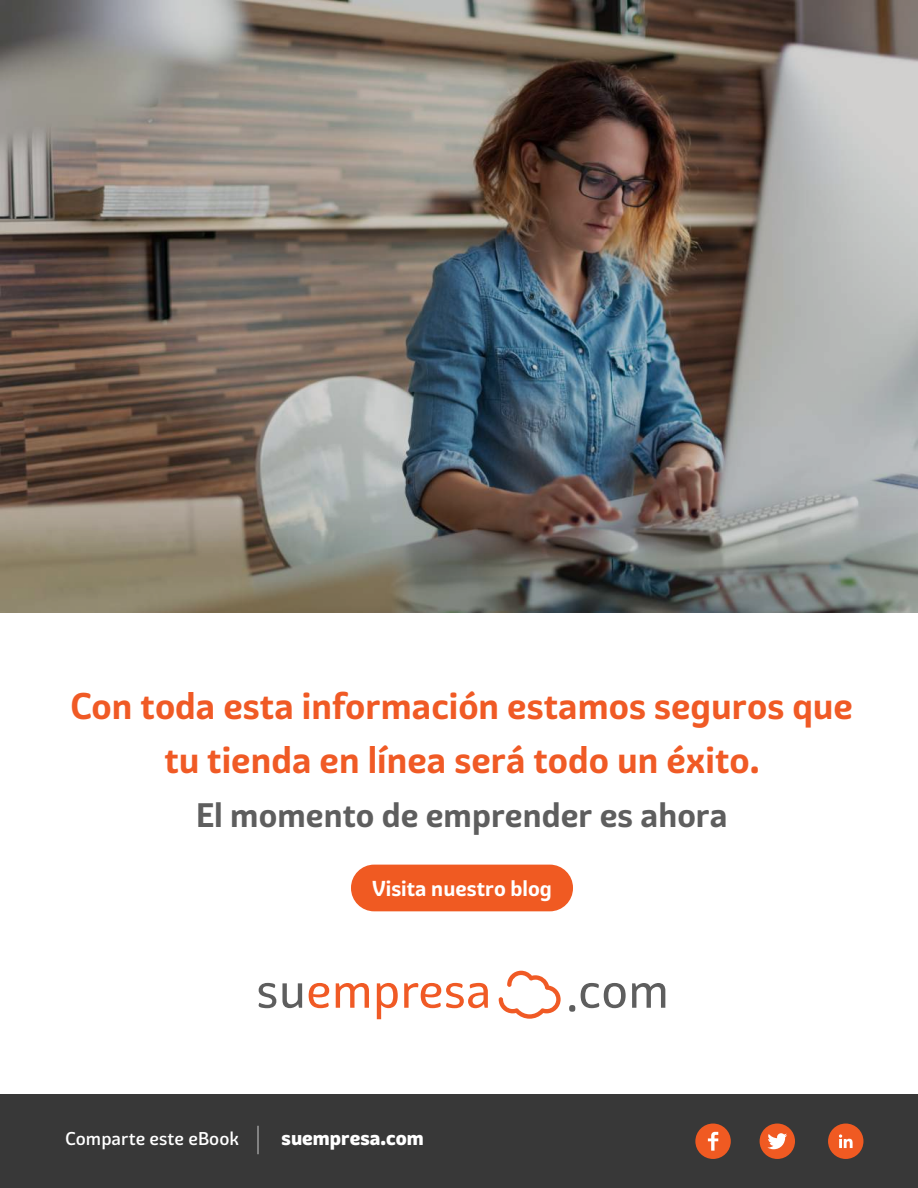
<style>
.page{position:relative;width:918px;height:1188px;background:#fff}
.page>*{position:absolute;margin:0;border:0;box-sizing:border-box;transform-origin:0 0}
.t1{font:700 36px/54px "Graviola";color:#f05a25;text-align:center}
.t2{font:700 33px "Graviola";color:#5e5e5e}
.t3{font:700 21px "Graviola";color:#fff}
.t4{font:800 19.5px "Graviola";color:#fff}
.t5{font:500 18px "Graviola";color:#fff}
</style>
<div class="page">
<svg style="left:499px;top:971px;width:62px;height:48px"></svg>
<svg style="left:259px;top:983px;width:17px;height:25px"></svg>
<svg style="left:282px;top:983px;width:20px;height:25px"></svg>
<svg style="left:309px;top:983px;width:20px;height:25px"></svg>
<svg style="left:336px;top:983px;width:33px;height:25px"></svg>
<svg style="left:377px;top:983px;width:21px;height:36px"></svg>
<svg style="left:404px;top:983px;width:84px;height:25px"></svg>
<div style="left:569px;top:1005px;width:6px;height:7px;background:#5e5e5e;border-radius:50%"></div>
<svg style="left:581px;top:983px;width:45px;height:25px"></svg>
<svg style="left:632px;top:983px;width:33px;height:25px"></svg>
<img style="left:0;top:0;width:918px;height:613px">
<div style="left:351px;top:865px;width:222px;height:46px;background:#f05a22;border-radius:23px"></div>
<div style="left:0;top:1095px;width:918px;height:93px;background:#383838"></div>
<div style="left:760px;top:1124px;width:35px;height:35px;background:#f05a22;border-radius:50%"></div>
<svg style="left:767px;top:1133px;width:20px;height:16px"></svg>
<div style="left:828px;top:1124px;width:35px;height:35px;background:#f05a22;border-radius:50%"></div>
<svg style="left:839px;top:1134px;width:14px;height:14px"></svg>
<div style="left:695px;top:1124px;width:36px;height:35px;background:#f05a22;border-radius:50%"></div>
<svg style="left:708px;top:1132px;width:10px;height:19px"></svg>
<hr style="left:257px;top:1126px;width:2px;height:28px;background:#fff">
<p class="t1" style="left:71px;top:680px;width:784px">Con toda esta información estamos seguros que tu tienda en línea será todo un éxito.</p>
<p class="t2" style="left:196px;top:795px;width:533px">El momento de emprender es ahora</p>
<p class="t3" style="left:372px;top:875px;width:181px">Visita nuestro blog</p>
<p class="t5" style="left:66px;top:1128px;width:175px">Comparte este eBook</p>
<p class="t4" style="left:282px;top:1126px;width:144px">suempresa.com</p>
</div>
